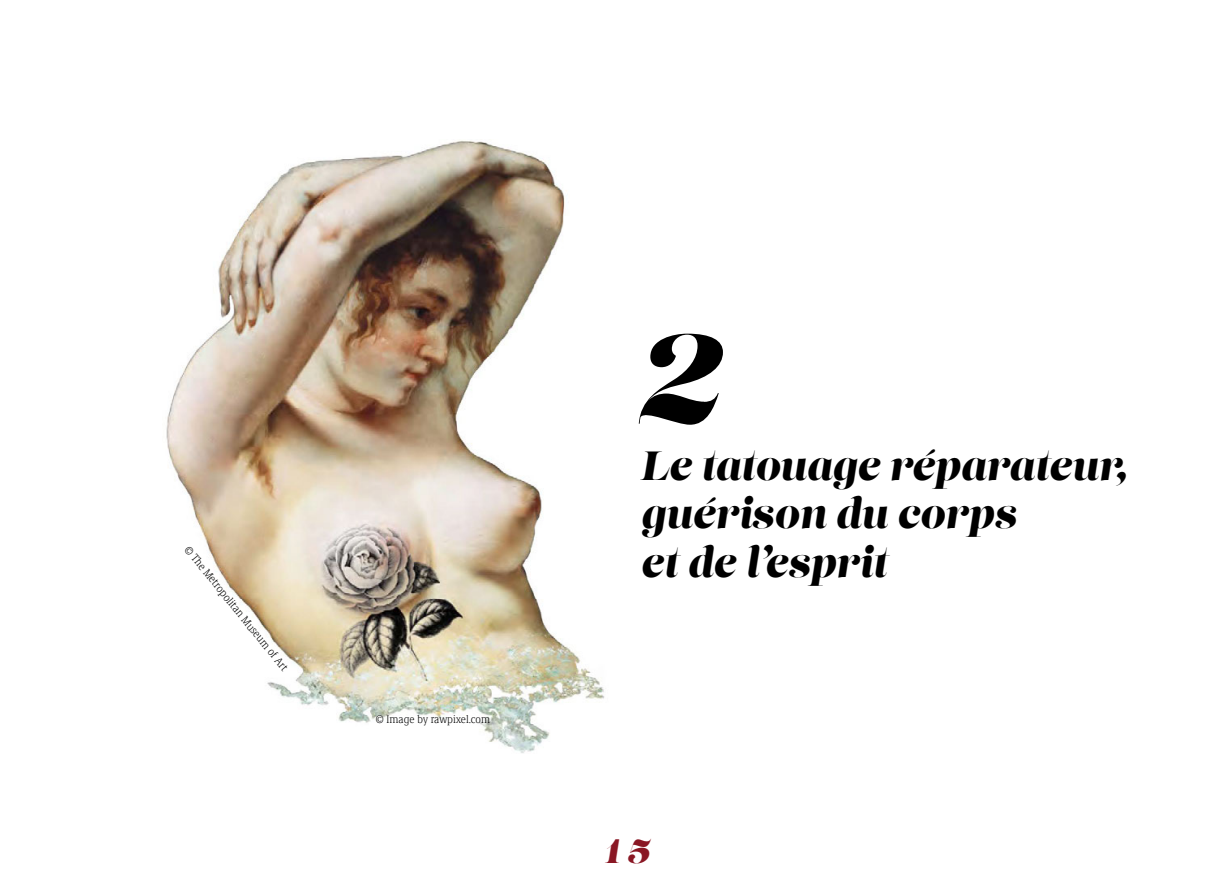
<style>
.page{position:relative;width:1212px;height:893px;background:#fff}
.page>*{position:absolute;margin:0;border:0;box-sizing:border-box;transform-origin:0 0}
.t1{font:italic 127.12px "Lust";color:#000}
.t2{font:italic 40.5px/48.6px "Lust";color:#000}
.t3{font:italic 33.75px "Lust";color:#8a1724}
.t4{font:300 condensed 11.25px "Demos Next Pro";color:#000}
</style>
<div class="page">
<img style="left:166px;top:140px;width:401px;height:459px">
<img style="left:241px;top:599px;width:364px;height:154px">
<p class="t4" style="left:192px;top:543px;width:161px;rotate:51deg">© The Metropolitan Museum of Art</p>
<p class="t4" style="left:376px;top:712px;width:116px">© Image by rawpixel.com</p>
<h1 class="t1" style="left:642px;top:298px;width:86px">2</h1>
<p class="t2" style="left:642px;top:444px;width:488px">Le tatouage réparateur, guérison du corps<br>et de l’esprit</p>
<p class="t3" style="left:606px;top:829px;width:47px">15</p>
</div>
